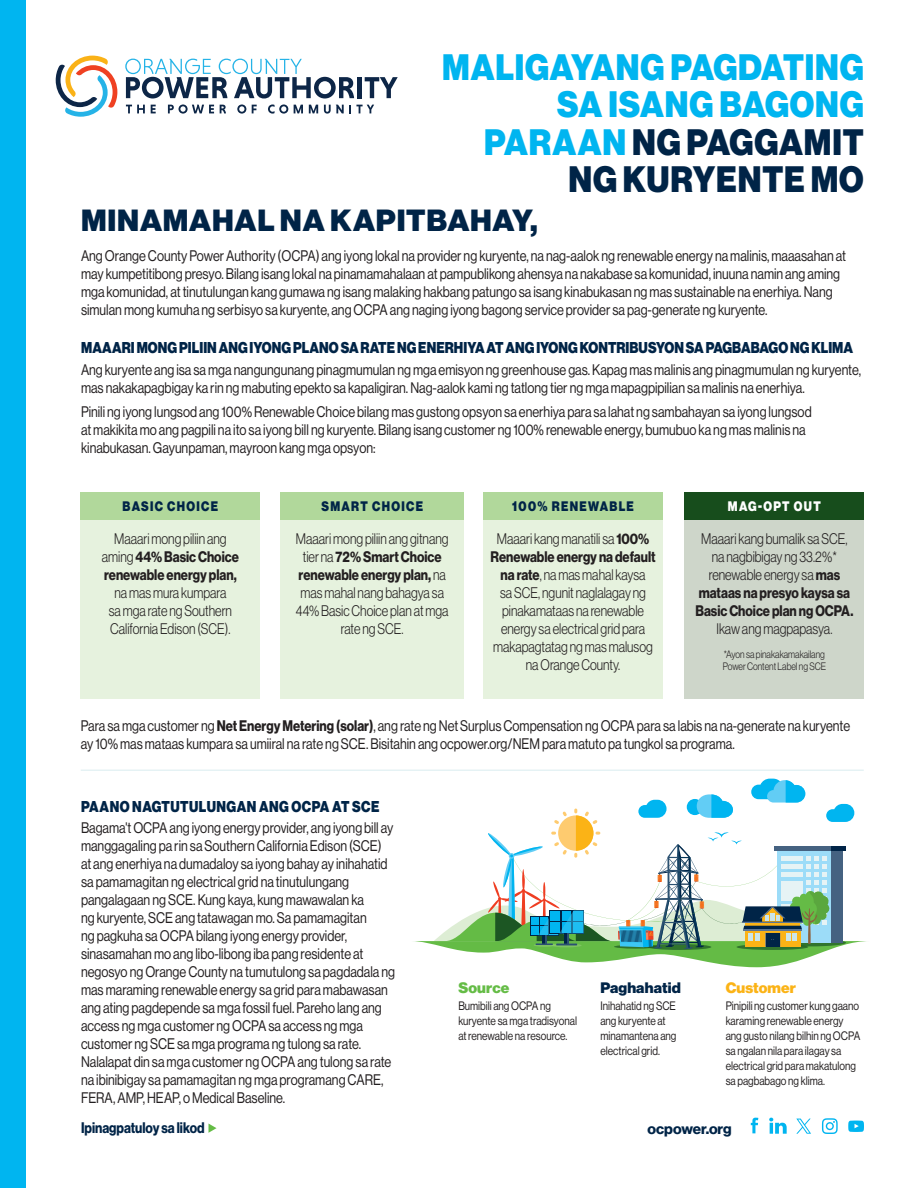
<style>
.page{position:relative;width:918px;height:1188px;background:#fff}
.page>*{position:absolute;margin:0;border:0;box-sizing:border-box;transform-origin:0 0}
.t1{font:36px/37.7px "N Haas Grotesk DS Pro 95 Blk";letter-spacing:.025em;color:#00b5f0;text-align:right;scale:.9 1}
.t2{font:30px "N Haas Grotesk DS Pro 95 Blk";letter-spacing:.025em;color:#002447}
.B1{font:15.3px "N Haas Grotesk DS Pro 95 Blk";letter-spacing:.005em;color:#002447;scale:.85 1}
.B1-2{font:15.3px "N Haas Grotesk DS Pro 95 Blk";letter-spacing:.035em;color:#002447;scale:.85 1}
.B1-3{font:15px/18px "N Haas Grotesk DS Pro 55 Rg";color:#231f20;scale:.85 1}
.B1-4{font:15px/18px "N Haas Grotesk DS Pro 45 Lt";color:#231f20;text-align:center;scale:.85 1}
.B1-5{font:15px "N Haas Grotesk DS Pro 75 Bd";color:#002447;scale:.85 1}
.t3{font:14.85px "N Haas Grotesk DS Pro 75 Bd";color:#002447}
.t4{font:14.85px "N Haas Grotesk DS Pro 95 Blk";letter-spacing:.01em;color:#002447}
.t5{font:14.85px "N Haas Grotesk DS Pro 95 Blk";letter-spacing:.01em;color:#fbb316}
.t6{font:14.85px "N Haas Grotesk DS Pro 95 Blk";letter-spacing:.01em;color:#65bc46}
.B1-6{font:13.5px "N Haas Grotesk DS Pro 95 Blk";letter-spacing:.115em;color:#002447;scale:.85 1}
.B1-7{font:13.5px "N Haas Grotesk DS Pro 95 Blk";letter-spacing:.115em;color:#fff;scale:.85 1}
.B1-8{font:12px/15px "N Haas Grotesk DS Pro 55 Rg";color:#231f20;scale:.85 1}
.B1-9{font:10.5px/12px "N Haas Grotesk DS Pro 45 Lt";color:#231f20;scale:.85 1}
.s1{color:#002447}
.s2{font-family:"N Haas Grotesk DS Pro 75 Bd"}
</style>
<div class="page">
<div style="left:0;top:0;width:25px;height:1188px;background:#00b5f0"></div>
<svg style="left:56px;top:56px;width:61px;height:61px"></svg>
<svg style="left:125px;top:59px;width:273px;height:55px"></svg>
<div style="left:281px;top:519px;width:183px;height:179px;background:#e6f2de"></div>
<div style="left:81px;top:519px;width:179px;height:179px;background:#e6f2de"></div>
<div style="left:483px;top:519px;width:180px;height:179px;background:#e6f2de"></div>
<div style="left:685px;top:519px;width:179px;height:179px;background:#ced6ca"></div>
<div style="left:281px;top:492px;width:183px;height:27px;background:#b1d89b"></div>
<div style="left:81px;top:492px;width:179px;height:27px;background:#b1d89b"></div>
<div style="left:483px;top:492px;width:180px;height:27px;background:#b1d89b"></div>
<div style="left:685px;top:492px;width:179px;height:27px;background:#174d1c"></div>
<svg style="left:208px;top:1124px;width:9px;height:9px"></svg>
<svg style="left:796px;top:1119px;width:15px;height:15px"></svg>
<svg style="left:751px;top:1118px;width:7px;height:15px"></svg>
<svg style="left:848px;top:1121px;width:16px;height:11px"></svg>
<svg style="left:822px;top:1118px;width:16px;height:16px"></svg>
<svg style="left:769px;top:1118px;width:18px;height:16px"></svg>
<hr style="left:81px;top:770px;width:783px;height:1px;background:#cbe6ea">
<svg style="left:413px;top:779px;width:454px;height:188px"></svg>
<p class="t1" style="left:442px;top:49px;width:470px">MALIGAYANG PAGDATING<br>SA ISANG BAGONG<br>PARAAN <span class="s1">NG PAGGAMIT<br>NG KURYENTE MO</span></p>
<p class="t2" style="left:81px;top:203px;width:458px">MINAMAHAL NA KAPITBAHAY,</p>
<p class="B1-3" style="left:81px;top:246px;width:902px">Ang Orange County Power Authority (OCPA) ang iyong lokal na provider ng kuryente, na nag-aalok ng renewable energy na malinis, maaasahan at may kumpetitibong presyo. Bilang isang lokal na pinamamahalaan at pampublikong ahensya na nakabase sa komunidad, inuuna namin ang aming mga komunidad, at tinutulungan kang gumawa ng isang malaking hakbang patungo sa isang kinabukasan ng mas sustainable na enerhiya. Nang simulan mong kumuha ng serbisyo sa kuryente, ang OCPA ang naging iyong bagong service provider sa pag-generate ng kuryente.</p>
<p class="B1" style="left:81px;top:339px;width:910px">MAAARI MONG PILIIN ANG IYONG PLANO SA RATE NG ENERHIYA AT ANG IYONG KONTRIBUSYON SA PAGBABAGO NG KLIMA</p>
<p class="B1-3" style="left:81px;top:360px;width:919px">Ang kuryente ang isa sa mga nangungunang pinagmumulan ng mga emisyon ng greenhouse gas. Kapag mas malinis ang pinagmumulan ng kuryente, mas nakakapagbigay ka rin ng mabuting epekto sa kapaligiran. Nag-aalok kami ng tatlong tier ng mga mapagpipilian sa malinis na enerhiya.</p>
<p class="B1-3" style="left:81px;top:403px;width:861px">Pinili ng iyong lungsod ang 100% Renewable Choice bilang mas gustong opsyon sa enerhiya para sa lahat ng sambahayan sa iyong lungsod at makikita mo ang pagpili na ito sa iyong bill ng kuryente. Bilang isang customer ng 100% renewable energy, bumubuo ka ng mas malinis na kinabukasan. Gayunpaman, mayroon kang mga opsyon:</p>
<p class="B1-6" style="left:123px;top:498px;width:114px">BASIC CHOICE</p>
<p class="B1-6" style="left:322px;top:498px;width:121px">SMART CHOICE</p>
<p class="B1-6" style="left:512px;top:498px;width:145px">100% RENEWABLE</p>
<p class="B1-7" style="left:728px;top:498px;width:111px">MAG-OPT OUT</p>
<p class="B1-4" style="left:102px;top:530px;width:163px">Maaari mong piliin ang aming <span class="s2">44% Basic Choice renewable energy plan, </span>na mas mura kumpara<br>sa mga rate ng Southern<br>California Edison (SCE).</p>
<p class="B1-4" style="left:491px;top:530px;width:196px">Maaari kang manatili sa <span class="s2">100%<br>Renewable energy na default na rate</span>, na mas mahal kaysa<br>sa SCE, ngunit naglalagay ng pinakamataas na renewable energy sa electrical grid para makapagtatag ng mas malusog na Orange County.</p>
<p class="B1-4" style="left:695px;top:530px;width:187px">Maaari kang bumalik sa SCE, na nagbibigay ng 33.2%* renewable energy sa <span class="s2">mas mataas na presyo kaysa sa<br>Basic Choice plan ng OCPA.<br></span>Ikaw ang magpapasya.</p>
<p class="B1-4" style="left:296px;top:530px;width:181px">Maaari mong piliin ang gitnang tier na <span class="s2">72% Smart Choice renewable energy plan,</span> na mas mahal nang bahagya sa<br>44% Basic Choice plan at mga rate ng SCE.</p>
<p class="B1-9" style="left:723px;top:649px;width:123px">*Ayon sa pinakakamakailang<br>Power Content Label ng SCE</p>
<p class="B1-3" style="left:81px;top:717px;width:907px">Para sa mga customer ng <span class="s2">Net Energy Metering (solar)</span>, ang rate ng Net Surplus Compensation ng OCPA para sa labis na na-generate na kuryente ay 10% mas mataas kumpara sa umiiral na rate ng SCE. Bisitahin ang ocpower.org/NEM para matuto pa tungkol sa programa.</p>
<p class="B1-2" style="left:81px;top:798px;width:353px">PAANO NAGTUTULUNGAN ANG OCPA AT SCE</p>
<p class="B1-3" style="left:81px;top:819px;width:371px">Bagama't OCPA ang iyong energy provider, ang iyong bill ay manggagaling pa rin sa Southern California Edison (SCE) at ang enerhiya na dumadaloy sa iyong bahay ay inihahatid sa pamamagitan ng electrical grid na tinutulungang pangalagaan ng SCE. Kung kaya, kung mawawalan ka<br>ng kuryente, SCE ang tatawagan mo. Sa pamamagitan<br>ng pagkuha sa OCPA bilang iyong energy provider, sinasamahan mo ang libo-libong iba pang residente at negosyo ng Orange County na tumutulong sa pagdadala ng mas maraming renewable energy sa grid para mabawasan ang ating pagdepende sa mga fossil fuel. Pareho lang ang access ng mga customer ng OCPA sa access ng mga customer ng SCE sa mga programa ng tulong sa rate.<br>Nalalapat din sa mga customer ng OCPA ang tulong sa rate na ibinibigay sa pamamagitan ng mga programang CARE, FERA, AMP, HEAP, o Medical Baseline.</p>
<p class="t6" style="left:458px;top:979px;width:53px">Source</p>
<p class="B1-8" style="left:458px;top:999px;width:141px">Bumibili ang OCPA ng kuryente sa mga tradisyonal at renewable na resource.</p>
<p class="t4" style="left:600px;top:979px;width:82px">Paghahatid</p>
<p class="B1-8" style="left:600px;top:999px;width:91px">Inihahatid ng SCE ang kuryente at minamantena ang electrical grid.</p>
<p class="t5" style="left:726px;top:979px;width:72px">Customer</p>
<p class="B1-8" style="left:726px;top:999px;width:160px">Pinipili ng customer kung gaano karaming renewable energy ang gusto nilang bilhin ng OCPA sa ngalan nila para ilagay sa electrical grid para makatulong sa pagbabago ng klima.</p>
<p class="B1-5" style="left:81px;top:1119px;width:147px">Ipinagpatuloy sa likod</p>
<p class="t3" style="left:648px;top:1120px;width:86px">ocpower.org</p>
</div>
